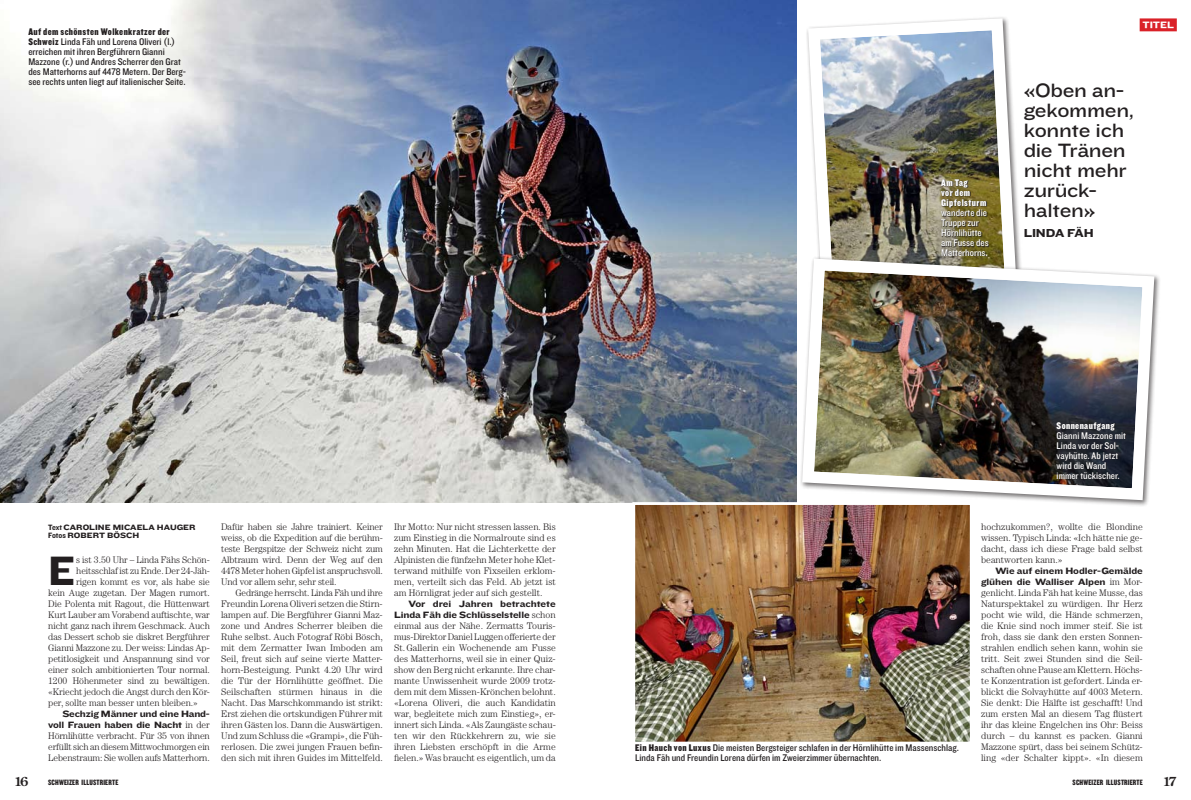
<style>
.page{position:relative;width:1191px;height:800px;background:#fff}
.page>*{position:absolute;margin:0;border:0;box-sizing:border-box;transform-origin:0 0}
.t1{font:42.5px "Knockout HTF52 Cruiserweight";color:#231f20}
.t2{font:20px/20px "Knockout HTF33 Junior Heviwt";letter-spacing:-.015em;color:#231f20}
.t3{font:700 12.5px "Century Old Style Std";color:#231f20}
.t4{font:12px "Knockout HTF53 Heviweight";letter-spacing:-.01em;color:#231f20}
.t5{font:10px/10px "Knockout HTF30 Junior Welterwt";color:#231f20}
.t6{font:10px/10px "Knockout HTF30 Junior Welterwt";color:#fff}
.t7{font:10px/10px "Knockout HTF70 Full Welterwt";letter-spacing:.035em;color:#fff}
.t8{font:10px "Knockout HTF70 Full Welterwt";letter-spacing:.035em;color:#231f20}
.t9{font:300 9.5px/11px "Century Std";letter-spacing:-.005em;color:#231f20;text-align:justify}
.t10{font:9.5px/11px "Knockout HTF53 Heviweight";letter-spacing:-.01em;color:#231f20;text-align:right}
.t11{font:9.5px "Knockout HTF53 Heviweight";color:#fff}
.t12{font:8px "Knockout HTF69 Full Liteweight";letter-spacing:.02em;color:#231f20}
.t13{font:8px/8px "Knockout HTF53 Heviweight";color:#231f20}
.s1{font-family:"Knockout HTF70 Full Welterwt"}
.s2{font-family:"Knockout HTF51 Middleweight"}
.s3{font-family:"Century Std";font-weight:300}
</style>
<div class="page">
<img style="left:0;top:0;width:797px;height:502px">
<img style="left:806px;top:17px;width:214px;height:235px">
<img style="left:796px;top:252px;width:364px;height:254px">
<img style="left:631px;top:500px;width:343px;height:242px">
<div style="left:1139px;top:18px;width:37px;height:13px;background:#da2128"></div>
<div style="left:930px;top:168px;width:67px;height:96px;background:#231f20;opacity:.4"></div>
<div style="left:1045px;top:411px;width:89px;height:76px;background:#231f20;opacity:.4"></div>
<svg style="left:12px;top:11px;width:185px;height:89px"></svg>
<p class="t8" style="left:28px;top:26px;width:143px">Auf dem schönsten Wolkenkratzer der</p>
<p class="t5" style="left:28px;top:37px;width:159px"><span class="s1">Schweiz</span> Linda Fäh und Lorena Oliveri (l.) erreichen mit ihren Bergführern Gianni Mazzone (r.) und Andres Scherrer den Grat des Matterhorns auf 4478 Metern. Der Berg&shy;see rechts unten liegt auf italienischer Seite.</p>
<p class="t13" style="left:48px;top:523px;width:149px"><span class="s2">Text</span> Caroline Micaela Hauger<br><span class="s2">Fotos</span> Robert Bösch</p>
<h1 class="t1" style="left:48px;top:548px;width:29px">E</h1>
<p class="t9" style="left:76px;top:554px;width:135px">s ist 3.50 Uhr – Linda Fähs Schön-</p>
<p class="t9" style="left:76px;top:565px;width:135px">heitsschlaf ist zu Ende. Der 24-Jäh-</p>
<p class="t9" style="left:76px;top:576px;width:135px">rigen kommt es vor, als habe sie</p>
<p class="t9" style="left:48px;top:587px;width:163px">kein Auge zugetan. Der Magen rumort.</p>
<p class="t9" style="left:48px;top:598px;width:163px">Die Polenta mit Ragout, die Hüttenwart</p>
<p class="t9" style="left:48px;top:609px;width:163px">Kurt Lauber am Vorabend auftischte, war</p>
<p class="t9" style="left:48px;top:620px;width:163px">nicht ganz nach ihrem Geschmack. Auch</p>
<p class="t9" style="left:48px;top:631px;width:163px">das Dessert schob sie diskret Bergführer</p>
<p class="t9" style="left:48px;top:642px;width:163px">Gianni Mazzone zu. Der weiss: Lindas Ap-</p>
<p class="t9" style="left:48px;top:653px;width:163px">petitlosigkeit und Anspannung sind vor</p>
<p class="t9" style="left:48px;top:664px;width:163px">einer solch ambitionierten Tour normal.</p>
<p class="t9" style="left:48px;top:675px;width:163px">1200 Höhenmeter sind zu bewältigen.</p>
<p class="t9" style="left:48px;top:686px;width:163px">«Kriecht jedoch die Angst durch den Kör-</p>
<p class="t9" style="left:48px;top:697px;width:151px">per, sollte man besser unten bleiben.»</p>
<p class="t10" style="left:48px;top:708px;width:163px">Sechzig Männer und eine Hand&shy;voll Frauen haben die Nacht <span class="s3">in der</span></p>
<p class="t9" style="left:48px;top:730px;width:163px">Hörnlihütte verbracht. Für 35 von ihnen erfüllt sich an diesem Mittwochmorgen ein Lebenstraum: Sie wollen aufs Matterhorn.</p>
<p class="t9" style="left:221px;top:521px;width:163px">Dafür haben sie Jahre trainiert. Keiner weiss, ob die Expedition auf die berühm&shy;teste Bergspitze der Schweiz nicht zum Albtraum wird. Denn der Weg auf den 4478 Meter hohen Gipfel ist anspruchsvoll.<br>Und vor allem sehr, sehr steil.</p>
<p class="t9" style="left:221px;top:587px;width:163px;text-indent:14px">Gedränge herrscht. Linda Fäh und ihre Freundin Lorena Oliveri setzen die Stirn&shy;lampen auf. Die Bergführer Gianni Maz&shy;zone und Andres Scherrer bleiben die Ruhe selbst. Auch Fotograf Röbi Bösch, mit dem Zermatter Iwan Imboden am Seil, freut sich auf seine vierte Matter&shy;horn-Besteigung. Punkt 4.20 Uhr wird die Tür der Hörnlihütte geöffnet. Die Seilschaften stürmen hinaus in die Nacht. Das Marschkommando ist strikt:<br>Erst ziehen die ortskundigen Führer mit ihren Gästen los. Dann die Auswärtigen.<br>Und zum Schluss die «Grampi», die Füh&shy;rerlosen. Die zwei jungen Frauen befin&shy;den sich mit ihren Guides im Mittelfeld.</p>
<p class="t9" style="left:394px;top:521px;width:163px">Ihr Motto: Nur nicht stressen lassen. Bis zum Einstieg in die Normalroute sind es zehn Minuten. Hat die Lichterkette der Alpinisten die fünfzehn Meter hohe Klet&shy;terwand mithilfe von Fixseilen erklom&shy;men, verteilt sich das Feld. Ab jetzt ist am Hörnligrat jeder auf sich gestellt.</p>
<p class="t10" style="left:394px;top:598px;width:163px">Vor drei Jahren betrachtete<br>Linda Fäh die Schlüsselstelle <span class="s3">schon</span></p>
<p class="t9" style="left:394px;top:620px;width:163px">einmal aus der Nähe. Zermatts Touris&shy;mus-Direktor Daniel Luggen offerierte der St.Gallerin ein Wochenende am Fusse des Matterhorns, weil sie in einer Quiz&shy;show den Berg nicht erkannte. Ihre char&shy;mante Unwissenheit wurde 2009 trotz&shy;dem mit dem Missen-Krönchen belohnt. «Lorena Oliveri, die auch Kandidatin war, begleitete mich zum Einstieg», er&shy;innert sich Linda. «Als Zaungäste schau&shy;ten wir den Rückkehrern zu, wie sie ihren Liebsten erschöpft in die Arme fielen.» Was braucht es eigentlich, um da</p>
<p class="t7" style="left:941px;top:177px;width:47px">Am Tag<br>vor dem<br>Gipfelsturm</p>
<p class="t6" style="left:941px;top:208px;width:49px">wanderte die<br>Truppe zur<br>Hörnlihütte am Fusse des<br>Matterhorns.</p>
<p class="t11" style="left:1142px;top:20px;width:33px">Titel</p>
<h2 class="t2" style="left:1023px;top:81px;width:112px">«Oben an&shy;gekommen, konnte ich die Tränen nicht mehr zurück&shy;halten»</h2>
<p class="t4" style="left:1023px;top:226px;width:72px">Linda Fäh</p>
<p class="t7" style="left:1056px;top:420px;width:59px">Sonnenaufgang</p>
<p class="t6" style="left:1056px;top:430px;width:71px">Gianni Mazzone mit<br>Linda vor der Sol&shy;vayhütte. Ab jetzt wird die Wand immer tückischer.</p>
<p class="t5" style="left:635px;top:743px;width:325px"><span class="s1">Ein Hauch von Luxus</span> Die meisten Bergsteiger schlafen in der Hörnlihütte im Massenschlag.<br>Linda Fäh und Freundin Lorena dürfen im Zweierzimmer übernachten.</p>
<p class="t9" style="left:981px;top:521px;width:163px">hochzukommen?, wollte die Blondine wissen. Typisch Linda: «Ich hätte nie ge&shy;dacht, dass ich diese Frage bald selbst beantworten kann.»</p>
<p class="t10" style="left:981px;top:565px;width:163px">Wie auf einem Hodler-Gemälde glühen die Walliser Alpen <span class="s3">im Mor-</span></p>
<p class="t9" style="left:981px;top:587px;width:163px">genlicht. Linda Fäh hat keine Musse, das Naturspektakel zu würdigen. Ihr Herz pocht wie wild, die Hände schmerzen, die Knie sind noch immer steif. Sie ist froh, dass sie dank den ersten Sonnen&shy;strahlen endlich sehen kann, wohin sie tritt. Seit zwei Stunden sind die Seil&shy;schaften ohne Pause am Klettern. Höchs&shy;te Konzentration ist gefordert. Linda er&shy;blickt die Solvayhütte auf 4003 Metern.<br>Sie denkt: Die Hälfte ist geschafft! Und zum ersten Mal an diesem Tag flüstert ihr das kleine Engelchen ins Ohr: Beiss durch – du kannst es packen. Gianni Mazzone spürt, dass bei seinem Schütz&shy;ling «der Schalter kippt». «In diesem</p>
<h3 class="t3" style="left:14px;top:772px;width:16px">16</h3>
<p class="t12" style="left:48px;top:777px;width:72px">SCHWEIZER ILLUSTRIERTE</p>
<p class="t12" style="left:1072px;top:777px;width:72px">SCHWEIZER ILLUSTRIERTE</p>
<h3 class="t3" style="left:1162px;top:772px;width:16px">17</h3>
</div>
